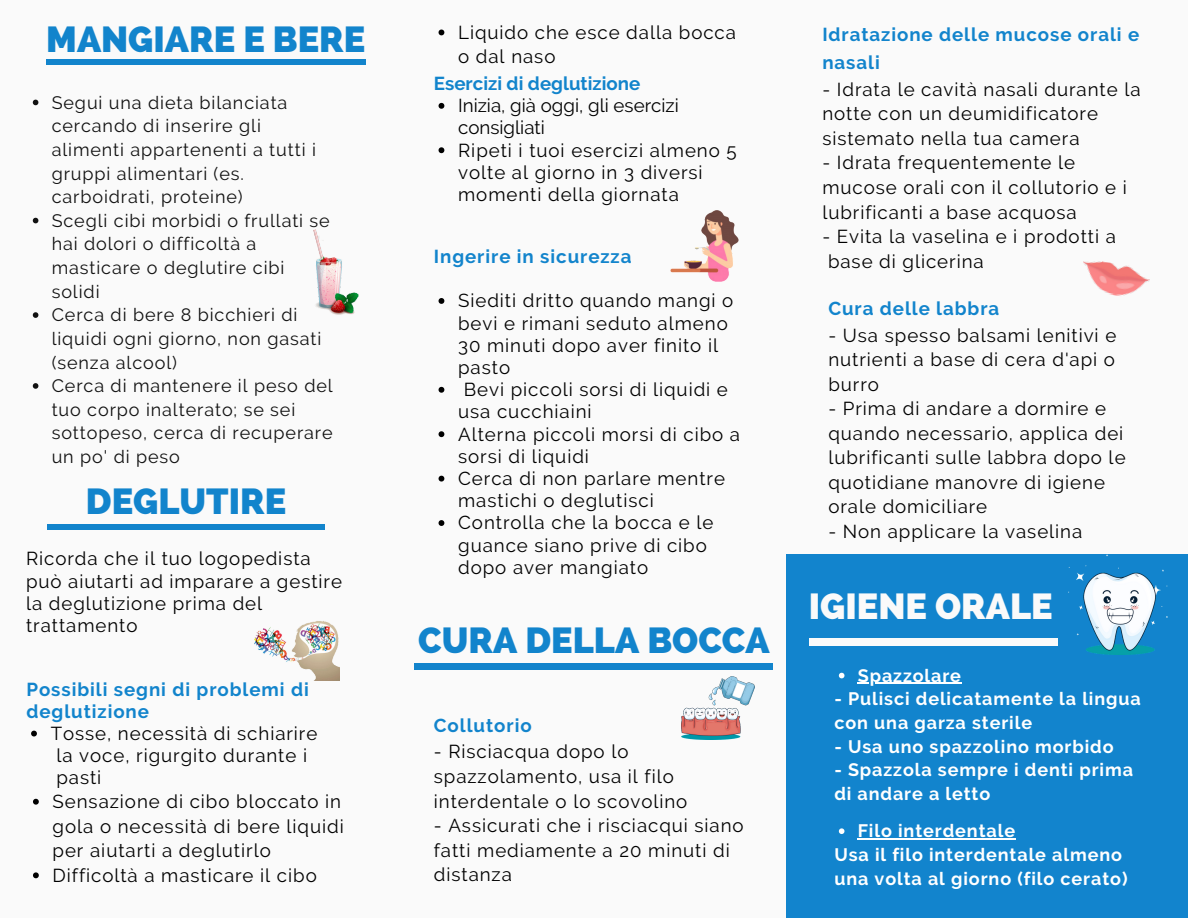
<style>
.page{position:relative;width:1188px;height:918px;background:#fafafa}
.page>*{position:absolute;margin:0;border:0;box-sizing:border-box;transform-origin:0 0}
.t1{font:800 36px "Raleway";color:#1284cc}
.t2{font:800 36px "Raleway";color:#fafafa}
.t3{font:18.75px/24.6px "Raleway";letter-spacing:.05em;color:#000}
.t4{font:700 18.75px/28px "Raleway";letter-spacing:.05em;color:#1284cc}
.t5{font:700 18.75px "Raleway";color:#1284cc}
.t6{font:18px/23.7px "Raleway";letter-spacing:.05em;color:#111}
.t7{font:700 18px/23.7px "Raleway";letter-spacing:.05em;color:#fff}
</style>
<div class="page">
<div style="left:46px;top:59px;width:320px;height:6px;background:#1284cc"></div>
<img style="left:313px;top:229px;width:46px;height:86px">
<div style="left:47px;top:524px;width:278px;height:6px;background:#1284cc"></div>
<img style="left:255px;top:621px;width:85px;height:60px">
<div style="left:415px;top:663px;width:358px;height:6px;background:#1284cc"></div>
<img style="left:681px;top:676px;width:73px;height:63px">
<img style="left:1083px;top:261px;width:67px;height:35px">
<div style="left:786px;top:554px;width:402px;height:364px;background:#1284cd"></div>
<img style="left:1069px;top:554px;width:99px;height:100px">
<div style="left:809px;top:638px;width:249px;height:8px;background:#fafafa"></div>
<img style="left:670px;top:210px;width:69px;height:71px">
<svg style="left:33px;top:100px;width:5px;height:5px"></svg>
<svg style="left:33px;top:218px;width:5px;height:5px"></svg>
<svg style="left:33px;top:312px;width:5px;height:6px"></svg>
<svg style="left:33px;top:383px;width:5px;height:6px"></svg>
<svg style="left:439px;top:30px;width:5px;height:5px"></svg>
<svg style="left:839px;top:673px;width:5px;height:5px"></svg>
<hr style="left:858px;top:683px;width:104px;height:1px;background:#fff">
<svg style="left:839px;top:828px;width:5px;height:6px"></svg>
<hr style="left:858px;top:839px;width:158px;height:1px;background:#fff">
<svg style="left:31px;top:731px;width:6px;height:5px"></svg>
<svg style="left:439px;top:298px;width:5px;height:6px"></svg>
<svg style="left:439px;top:387px;width:5px;height:6px"></svg>
<svg style="left:439px;top:431px;width:5px;height:6px"></svg>
<svg style="left:439px;top:476px;width:5px;height:6px"></svg>
<svg style="left:439px;top:520px;width:5px;height:6px"></svg>
<svg style="left:33px;top:799px;width:6px;height:6px"></svg>
<svg style="left:33px;top:872px;width:6px;height:6px"></svg>
<svg style="left:439px;top:103px;width:5px;height:6px"></svg>
<svg style="left:439px;top:147px;width:5px;height:6px"></svg>
<h1 class="t1" style="left:46px;top:19px;width:321px">MANGIARE E BERE</h1>
<p class="t6" style="left:52px;top:90px;width:283px">Segui una dieta bilanciata cercando di inserire gli alimenti appartenenti a tutti i gruppi alimentari (es. carboidrati, proteine)<br>Scegli cibi morbidi o frullati se hai dolori o difficoltà a masticare o deglutire cibi solidi<br>Cerca di bere 8 bicchieri di liquidi ogni giorno, non gasati (senza alcool)<br>Cerca di mantenere il peso del tuo corpo inalterato; se sei sottopeso, cerca di recuperare un po' di peso</p>
<h1 class="t1" style="left:86px;top:480px;width:202px">DEGLUTIRE</h1>
<p class="t3" style="left:26px;top:548px;width:318px;line-height:22.2px">Ricorda che il tuo logopedista può aiutarti ad imparare a gestire la deglutizione prima del trattamento</p>
<p class="t4" style="left:26px;top:678px;width:284px;line-height:22.2px">Possibili segni di problemi di deglutizione</p>
<p class="t3" style="left:56px;top:722px;width:263px;line-height:22.2px;text-indent:-6px">Tosse, necessità di schiarire la voce, rigurgito durante i pasti</p>
<p class="t3" style="left:53px;top:789px;width:293px">Sensazione di cibo bloccato in gola o necessità di bere liquidi per aiutarti a deglutirlo<br>Difficoltà a masticare il cibo</p>
<p class="t3" style="left:458px;top:20px;width:279px">Liquido che esce dalla bocca o dal naso</p>
<p class="t5" style="left:434px;top:72px;width:208px">Esercizi di deglutizione</p>
<p class="t3" style="left:458px;top:95px;width:280px;line-height:22.2px">Inizia, già oggi, gli esercizi consigliati<br>Ripeti i tuoi esercizi almeno 5 volte al giorno in 3 diversi momenti della giornata</p>
<p class="t4" style="left:434px;top:242px;width:199px">Ingerire in sicurezza</p>
<p class="t3" style="left:458px;top:288px;width:277px">Siediti dritto quando mangi o</p>
<p class="t3" style="left:458px;top:311px;width:271px">bevi e rimani seduto almeno</p>
<p class="t3" style="left:458px;top:333px;width:261px">30 minuti dopo aver finito il</p>
<p class="t3" style="left:458px;top:355px;width:53px">pasto</p>
<p class="t3" style="left:464px;top:377px;width:266px">Bevi piccoli sorsi di liquidi e</p>
<p class="t3" style="left:458px;top:400px;width:135px">usa cucchiaini</p>
<p class="t3" style="left:458px;top:422px;width:283px">Alterna piccoli morsi di cibo a</p>
<p class="t3" style="left:458px;top:444px;width:132px">sorsi di liquidi</p>
<p class="t3" style="left:458px;top:466px;width:268px">Cerca di non parlare mentre</p>
<p class="t3" style="left:458px;top:488px;width:197px">mastichi o deglutisci</p>
<p class="t3" style="left:458px;top:511px;width:257px">Controlla che la bocca e le</p>
<p class="t3" style="left:458px;top:533px;width:250px">guance siano prive di cibo</p>
<p class="t3" style="left:458px;top:555px;width:192px">dopo aver mangiato</p>
<h1 class="t1" style="left:418px;top:619px;width:353px">CURA DELLA BOCCA</h1>
<p class="t4" style="left:434px;top:711px;width:99px">Collutorio</p>
<p class="t3" style="left:434px;top:740px;width:255px">- Risciacqua dopo lo spazzolamento, usa il filo interdentale o lo scovolino</p>
<p class="t3" style="left:434px;top:813px;width:311px">- Assicurati che i risciacqui siano fatti mediamente a 20 minuti di distanza</p>
<p class="t4" style="left:822px;top:20px;width:318px">Idratazione delle mucose orali e nasali</p>
<p class="t3" style="left:822px;top:77px;width:320px">- Idrata le cavità nasali durante la notte con un deumidificatore sistemato nella tua camera</p>
<p class="t3" style="left:822px;top:150px;width:306px">- Idrata frequentemente le mucose orali con il collutorio e i lubrificanti a base acquosa</p>
<p class="t3" style="left:828px;top:224px;width:289px;text-indent:-6px">- Evita la vaselina e i prodotti a base di glicerina</p>
<p class="t4" style="left:828px;top:294px;width:172px">Cura delle labbra</p>
<p class="t3" style="left:828px;top:323px;width:289px;text-align:justify">- Usa spesso balsami lenitivi e nutrienti a base di cera d'api o burro</p>
<p class="t3" style="left:828px;top:396px;width:299px">- Prima di andare a dormire e quando necessario, applica dei lubrificanti sulle labbra dopo le quotidiane manovre di igiene orale domiciliare</p>
<p class="t3" style="left:828px;top:519px;width:255px">- Non applicare la vaselina</p>
<h1 class="t2" style="left:809px;top:585px;width:245px">IGIENE ORALE</h1>
<p class="t7" style="left:858px;top:664px;width:105px">Spazzolare</p>
<p class="t7" style="left:834px;top:687px;width:308px">- Pulisci delicatamente la lingua con una garza sterile</p>
<p class="t7" style="left:834px;top:734px;width:281px">- Usa uno spazzolino morbido</p>
<p class="t7" style="left:834px;top:758px;width:300px">- Spazzola sempre i denti prima di andare a letto</p>
<p class="t7" style="left:834px;top:819px;width:295px;text-indent:23px">Filo interdentale<br>Usa il filo interdentale almeno una volta al giorno (filo cerato)</p>
</div>
